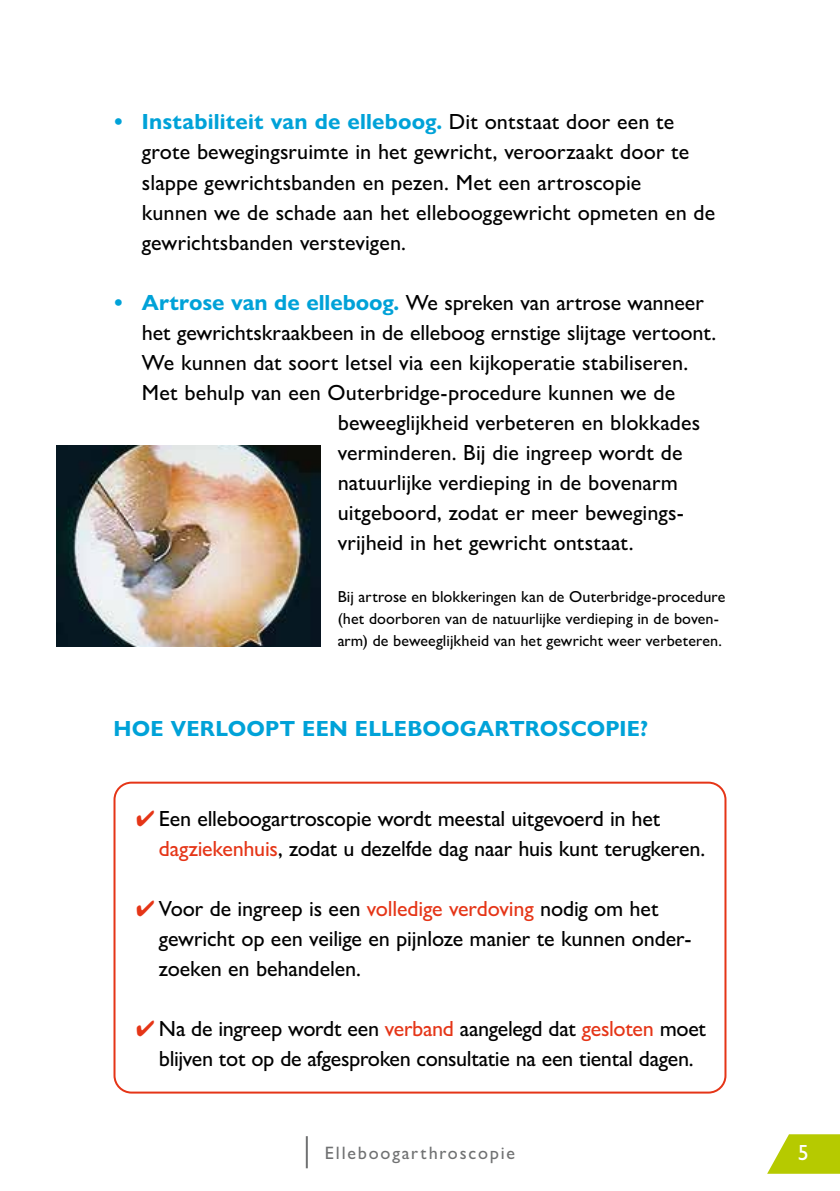
<style>
.page{position:relative;width:840px;height:1191px;background:#fff}
.page>*{position:absolute;margin:0;border:0;box-sizing:border-box;transform-origin:0 0}
.t1{font:500 22px/30px "Gill Sans Nova";letter-spacing:-.005em;color:#000}
.t2{font:700 22px "Gill Sans Nova";letter-spacing:.005em;color:#00a2d8}
.t3{font:500 22px "Gill Sans Nova";color:#fff}
.t4{font:500 18px "Gill Sans Nova";letter-spacing:.1em;color:#707172}
.t5{font:500 16px/22px "Gill Sans Nova";letter-spacing:.005em;color:#000}
.s1{font-weight:700;color:#00a2d8}
.s2{color:#e53517}
</style>
<div class="page">
<hr style="left:305px;top:1136px;width:2px;height:32px;background:#707172">
<svg style="left:767px;top:1134px;width:72px;height:39px"></svg>
<img style="left:57px;top:445px;width:263px;height:201px">
<div style="left:113px;top:781px;width:613px;height:312px;border:2px solid #e53517;border-radius:17px"></div>
<p class="t1" style="left:142px;top:107px;width:574px;text-indent:-28px"><span class="s1">• Instabiliteit van de elleboog.</span> Dit ontstaat door een te grote bewegingsruimte in het gewricht, veroorzaakt door te slappe gewrichtsbanden en pezen. Met een artroscopie<br>kunnen we de schade aan het ellebooggewricht opmeten en de gewrichtsbanden verstevigen.</p>
<p class="t1" style="left:113px;top:287px;width:591px"><span class="s1">• Artrose van de elleboog.</span> We spreken van artrose wanneer</p>
<p class="t1" style="left:142px;top:317px;width:575px">het gewrichtskraakbeen in de elleboog ernstige slijtage vertoont.</p>
<p class="t1" style="left:142px;top:347px;width:547px">We kunnen dat soort letsel via een kijkoperatie stabiliseren.</p>
<p class="t1" style="left:142px;top:377px;width:534px">Met behulp van een Outerbridge-procedure kunnen we de</p>
<p class="t1" style="left:337px;top:407px;width:364px">beweeglijkheid verbeteren en blokkades</p>
<p class="t1" style="left:337px;top:437px;width:346px">verminderen. Bij die ingreep wordt de</p>
<p class="t1" style="left:337px;top:467px;width:341px">natuurlijke verdieping in de bovenarm</p>
<p class="t1" style="left:337px;top:497px;width:347px">uitgeboord, zodat er meer bewegings-</p>
<p class="t1" style="left:337px;top:527px;width:297px">vrijheid in het gewricht ontstaat.</p>
<p class="t5" style="left:337px;top:585px;width:389px">Bij artrose en blokkeringen kan de Outerbridge-procedure (het doorboren van de natuurlijke verdieping in de boven&shy;arm) de beweeglijkheid van het gewricht weer verbeteren.</p>
<p class="t2" style="left:113px;top:714px;width:536px">HOE VERLOOPT EEN ELLEBOOGARTROSCOPIE?</p>
<p class="t1" style="left:159px;top:803px;width:547px;text-indent:-23px"><span class="s2">✔</span> Een elleboogartroscopie wordt meestal uitgevoerd in het <span class="s2">dagziekenhuis</span>, zodat u dezelfde dag naar huis kunt terugkeren.</p>
<p class="t1" style="left:159px;top:893px;width:534px;text-indent:-23px"><span class="s2">✔</span> Voor de ingreep is een <span class="s2">volledige verdoving</span> nodig om het gewricht op een veilige en pijnloze manier te kunnen onder&shy;zoeken en behandelen.</p>
<p class="t1" style="left:136px;top:1013px;width:571px;text-align:center"><span class="s2">✔</span> Na de ingreep wordt een <span class="s2">verband</span> aangelegd dat <span class="s2">gesloten</span> moet blijven tot op de afgesproken consultatie na een tiental dagen.</p>
<p class="t4" style="left:324px;top:1141px;width:192px">Elleboogarthroscopie</p>
<p class="t3" style="left:797px;top:1138px;width:12px">5</p>
</div>
